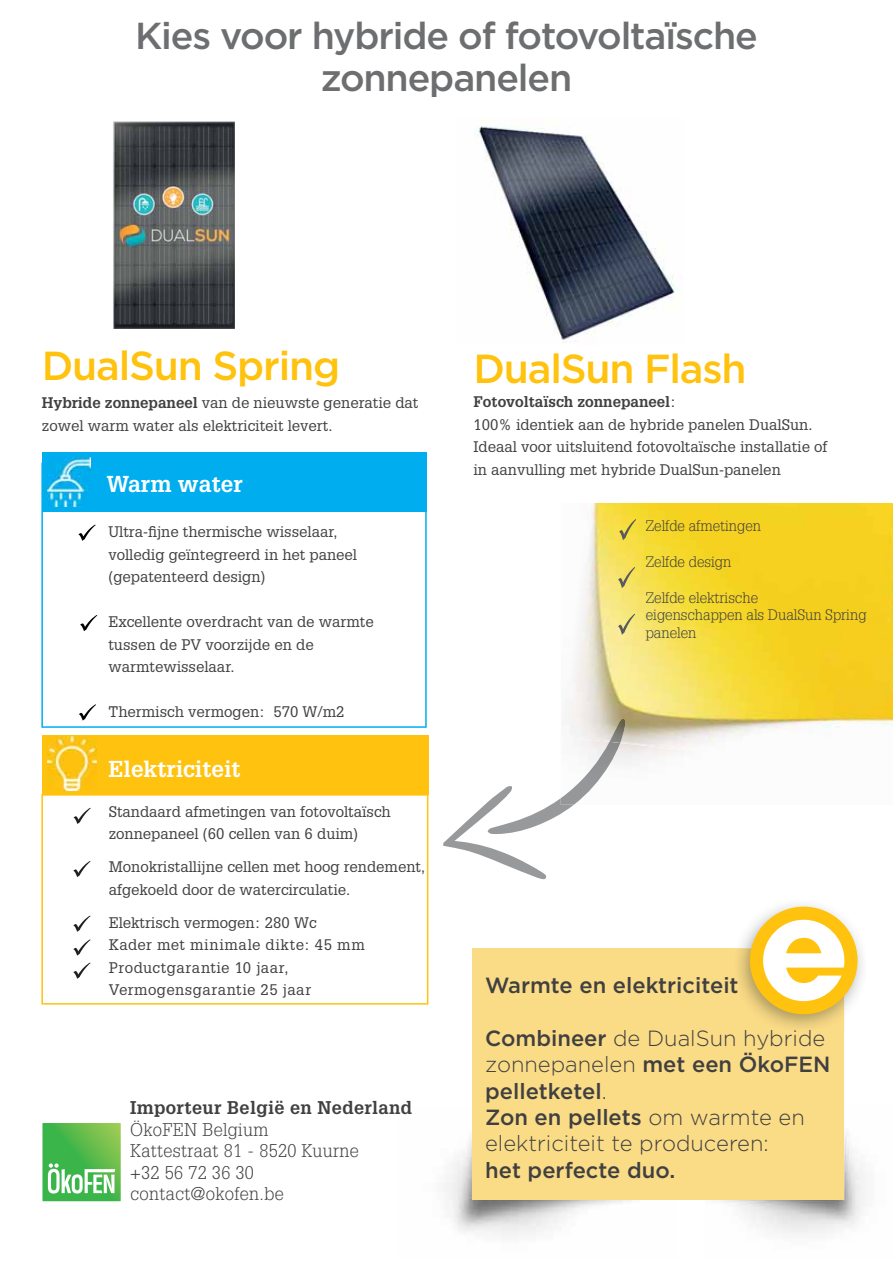
<style>
.page{position:relative;width:893px;height:1263px;background:#fff}
.page>*{position:absolute;margin:0;border:0;box-sizing:border-box;transform-origin:0 0}
.t1{font:500 40.5px "Gotham";letter-spacing:-.03em;color:#ffc20e}
.t2{font:500 37.5px/42px "Gotham";letter-spacing:-.03em;color:#6d6e70;text-align:center}
.t3{font:700 22.5px "Glypha LT Pro";color:#fff}
.t4{font:300 21.9px/26.4px "Gotham";color:#404041}
.t5{font:500 21.9px "Gotham";color:#404041}
.t6{font:300 21.9px "Gotham";color:#414142}
.t7{font:300 18px/21.6px "Glypha LT Pro";letter-spacing:.02em;color:#404041}
.t8{font:700 18px "Glypha LT Pro";letter-spacing:.02em;color:#404041}
.t9{font:15px/22.5px "Glypha LT Pro";color:#404041}
.t10{font:15px/22.5px "Glypha LT Pro";letter-spacing:.025em;color:#404041}
.t11{font:300 14.85px/17.9px "Glypha LT Pro";color:#404041}
.s1{font-weight:700}
.s2{color:#414142}
.s3{font-weight:500}
</style>
<div class="page">
<img style="left:474px;top:119px;width:208px;height:224px">
<img style="left:113px;top:122px;width:122px;height:206px">
<svg style="left:41px;top:463px;width:386px;height:265px"></svg>
<div style="left:42px;top:452px;width:385px;height:60px;background:#00aeef"></div>
<img style="left:48px;top:458px;width:42px;height:48px">
<svg style="left:79px;top:704px;width:17px;height:17px"></svg>
<div style="left:42px;top:736px;width:386px;height:59px;background:#ffc20e"></div>
<img style="left:47px;top:737px;width:50px;height:53px">
<svg style="left:41px;top:794px;width:387px;height:211px"></svg>
<svg style="left:443px;top:786px;width:131px;height:93px"></svg>
<img style="left:561px;top:773px;width:43px;height:32px">
<img style="left:569px;top:503px;width:324px;height:270px">
<img style="left:609px;top:719px;width:16px;height:24px">
<svg style="left:619px;top:519px;width:17px;height:21px"></svg>
<svg style="left:618px;top:567px;width:17px;height:21px"></svg>
<svg style="left:618px;top:614px;width:17px;height:21px"></svg>
<img style="left:445px;top:1106px;width:186px;height:130px">
<img style="left:721px;top:1135px;width:143px;height:98px">
<div style="left:473px;top:948px;width:371px;height:252px;background:#fadb86"></div>
<img style="left:742px;top:904px;width:121px;height:128px">
<img style="left:734px;top:948px;width:110px;height:84px">
<img style="left:734px;top:977px;width:3px;height:17px">
<img style="left:734px;top:1030px;width:91px;height:2px">
<svg style="left:750px;top:907px;width:107px;height:107px"></svg>
<svg style="left:42px;top:1123px;width:79px;height:78px;background:#6bc367"></svg>
<h2 class="t2" style="left:135px;top:17px;width:624px">Kies voor hybride of fotovoltaïsche zonnepanelen</h2>
<h1 class="t1" style="left:42px;top:350px;width:300px">DualSun Spring</h1>
<h1 class="t1" style="left:473px;top:353px;width:275px">DualSun Flash</h1>
<p class="t9" style="left:42px;top:393px;width:378px"><span class="s1">Hybride zonnepaneel</span> van de nieuwste generatie dat zowel warm water als elektriciteit levert.</p>
<p class="t9" style="left:473px;top:392px;width:355px"><span class="s1">Fotovoltaïsch zonnepaneel</span>:<br>100% identiek aan de hybride panelen DualSun.<br>Ideaal voor uitsluitend fotovoltaïsche installatie of in aanvulling met hybride DualSun-panelen</p>
<h3 class="t3" style="left:106px;top:476px;width:138px">Warm water</h3>
<p class="t9" style="left:108px;top:522px;width:250px">Ultra-fijne thermische wisselaar, volledig geïntegreerd in het paneel (gepatenteerd design)</p>
<p class="t9" style="left:108px;top:612px;width:267px">Excellente overdracht van de warmte tussen de PV voorzijde en de warmtewisselaar.</p>
<p class="t9" style="left:108px;top:702px;width:238px">Thermisch vermogen: 570 W/m2</p>
<h3 class="t3" style="left:109px;top:760px;width:134px">Elektriciteit</h3>
<p class="t9" style="left:109px;top:801px;width:283px">Standaard afmetingen van fotovoltaïsch zonnepaneel (60 cellen van 6 duim)</p>
<p class="t9" style="left:109px;top:857px;width:318px">Monokristallijne cellen met hoog rendement, afgekoeld door de watercirculatie.</p>
<p class="t10" style="left:109px;top:912px;width:258px">Elektrisch vermogen: 280 Wc<br>Kader met minimale dikte: 45 mm<br>Productgarantie 10 jaar,<br>Vermogensgarantie 25 jaar</p>
<p class="t8" style="left:130px;top:1101px;width:284px">Importeur België en Nederland</p>
<p class="t7" style="left:130px;top:1120px;width:230px">ÖkoFEN Belgium<br>Kattestraat 81 - 8520 Kuurne +32 56 72 36 30 contact@okofen.be</p>
<p class="t11" style="left:646px;top:518px;width:117px">Zelfde afmetingen</p>
<p class="t11" style="left:646px;top:554px;width:87px">Zelfde design</p>
<p class="t11" style="left:646px;top:590px;width:222px">Zelfde elektrische<br>eigenschappen als DualSun Spring panelen</p>
<h3 class="t5" style="left:485px;top:977px;width:255px">Warmte en elektricitei<span class="s2">t</span></h3>
<h3 class="t4" style="left:485px;top:1027px;width:347px"><span class="s3">Combineer</span> de DualSun y r e zonnepanelen <span class="s3">met een ÖkoFEN pelletketel</span>.<br><span class="s3">Zon en pellets</span> om warmte en elektriciteit te produceren:</h3>
<h3 class="t5" style="left:485px;top:1162px;width:192px">het perfecte duo.</h3>
<h3 class="t6" style="left:743px;top:1030px;width:71px">h bid</h3>
</div>
